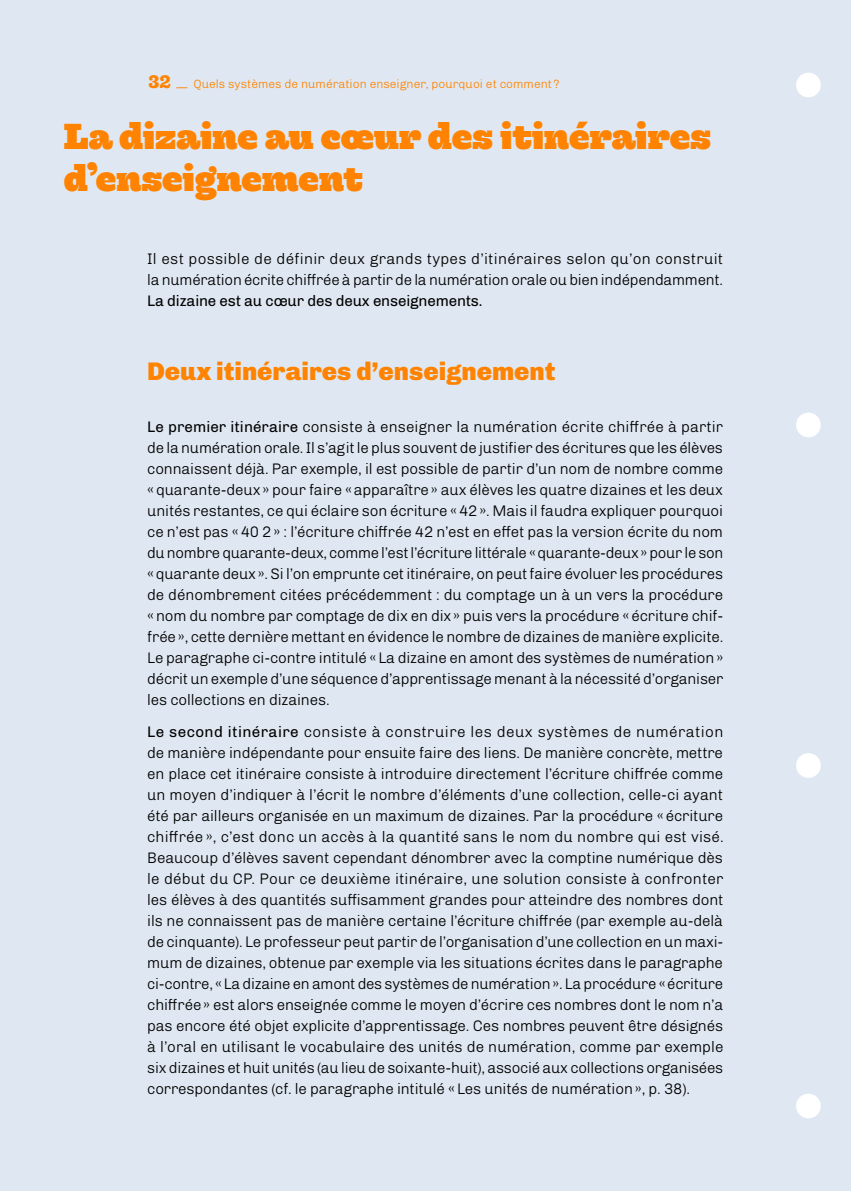
<style>
.page{position:relative;width:851px;height:1191px;background:#fff}
.page>*{position:absolute;margin:0;border:0;box-sizing:border-box;transform-origin:0 0}
.t1{font:800 36px/42px "Hernandez Niu";letter-spacing:-.005em;color:#ff8300}
.t2{font:900 25.5px "Chivo";color:#ff8300}
.t3{font:300 15.3px/21px "Chivo";letter-spacing:-.01em;color:#000;text-align:justify}
.t4{font:15.3px "Chivo";letter-spacing:-.01em;color:#000}
.t5{font:300 12px "Chivo";color:#ff8300}
.s1{font-family:"Hernandez Niu W00";font-weight:800;font-size:18px}
.s2{font-weight:400}
</style>
<div class="page">
<div style="left:0;top:0;width:850px;height:1191px;background:#dfe8f2"></div>
<div style="left:796px;top:73px;width:24px;height:24px;background:#fff;border-radius:50%"></div>
<div style="left:796px;top:412px;width:24px;height:25px;background:#fff;border-radius:50%"></div>
<div style="left:796px;top:753px;width:24px;height:25px;background:#fff;border-radius:50%"></div>
<div style="left:796px;top:1093px;width:24px;height:25px;background:#fff;border-radius:50%"></div>
<p class="t5" style="left:148px;top:75px;width:412px"><span class="s1">32</span> — Quels systèmes de numération enseigner, pourquoi et comment ?</p>
<h1 class="t1" style="left:64px;top:116px;width:649px">La dizaine au cœur des itinéraires d’enseignement</h1>
<p class="t3" style="left:147px;top:247px;width:577px">Il est possible de définir deux grands types d’itinéraires selon qu’on construit la numération écrite chiffrée à partir de la numération orale ou bien indépendamment.</p>
<p class="t4" style="left:147px;top:289px;width:336px">La dizaine est au cœur des deux enseignements.</p>
<h2 class="t2" style="left:147px;top:350px;width:410px">Deux itinéraires d’enseignement</h2>
<p class="t3" style="left:147px;top:415px;width:577px"><span class="s2">Le premier itinéraire</span> consiste à enseigner la numération écrite chiffrée à partir de la numération orale. Il s’agit le plus souvent de justifier des écritures que les élèves connaissent déjà. Par exemple, il est possible de partir d’un nom de nombre comme « quarante-deux » pour faire « apparaître » aux élèves les quatre dizaines et les deux unités restantes, ce qui éclaire son écriture « 42 ». Mais il faudra expliquer pourquoi ce n’est pas « 40 2 » : l’écriture chiffrée 42 n’est en effet pas la version écrite du nom du nombre quarante-deux, comme l’est l’écriture littérale « quarante-deux » pour le son « quarante deux ». Si l’on emprunte cet itinéraire, on peut faire évoluer les procédures de dénombrement citées précédemment : du comptage un à un vers la procédure « nom du nombre par comptage de dix en dix » puis vers la procédure « écriture chif&shy;frée », cette dernière mettant en évidence le nombre de dizaines de manière explicite.<br>Le paragraphe ci-contre intitulé « La dizaine en amont des systèmes de numération » décrit un exemple d’une séquence d’apprentissage menant à la nécessité d’organiser les collections en dizaines.</p>
<p class="t3" style="left:147px;top:720px;width:578px"><span class="s2">Le second itinéraire</span> consiste à construire les deux systèmes de numération de manière indépendante pour ensuite faire des liens. De manière concrète, mettre en place cet itinéraire consiste à introduire directement l’écriture chiffrée comme un moyen d’indiquer à l’écrit le nombre d’éléments d’une collection, celle-ci ayant été par ailleurs organisée en un maximum de dizaines. Par la procédure « écriture chiffrée », c’est donc un accès à la quantité sans le nom du nombre qui est visé.<br>Beaucoup d’élèves savent cependant dénombrer avec la comptine numérique dès le début du CP. Pour ce deuxième itinéraire, une solution consiste à confronter les élèves à des quantités suffisamment grandes pour atteindre des nombres dont ils ne connaissent pas de manière certaine l’écriture chiffrée (par exemple au-delà de cinquante). Le professeur peut partir de l’organisation d’une collection en un maxi&shy;mum de dizaines, obtenue par exemple via les situations écrites dans le paragraphe ci-contre, « La dizaine en amont des systèmes de numération ». La procédure « écriture chiffrée » est alors enseignée comme le moyen d’écrire ces nombres dont le nom n’a pas encore été objet explicite d’apprentissage. Ces nombres peuvent être désignés à l’oral en utilisant le vocabulaire des unités de numération, comme par exemple six dizaines et huit unités (au lieu de soixante-huit), associé aux collections organisées correspondantes (cf. le paragraphe intitulé « Les unités de numération », p. 38).</p>
</div>
